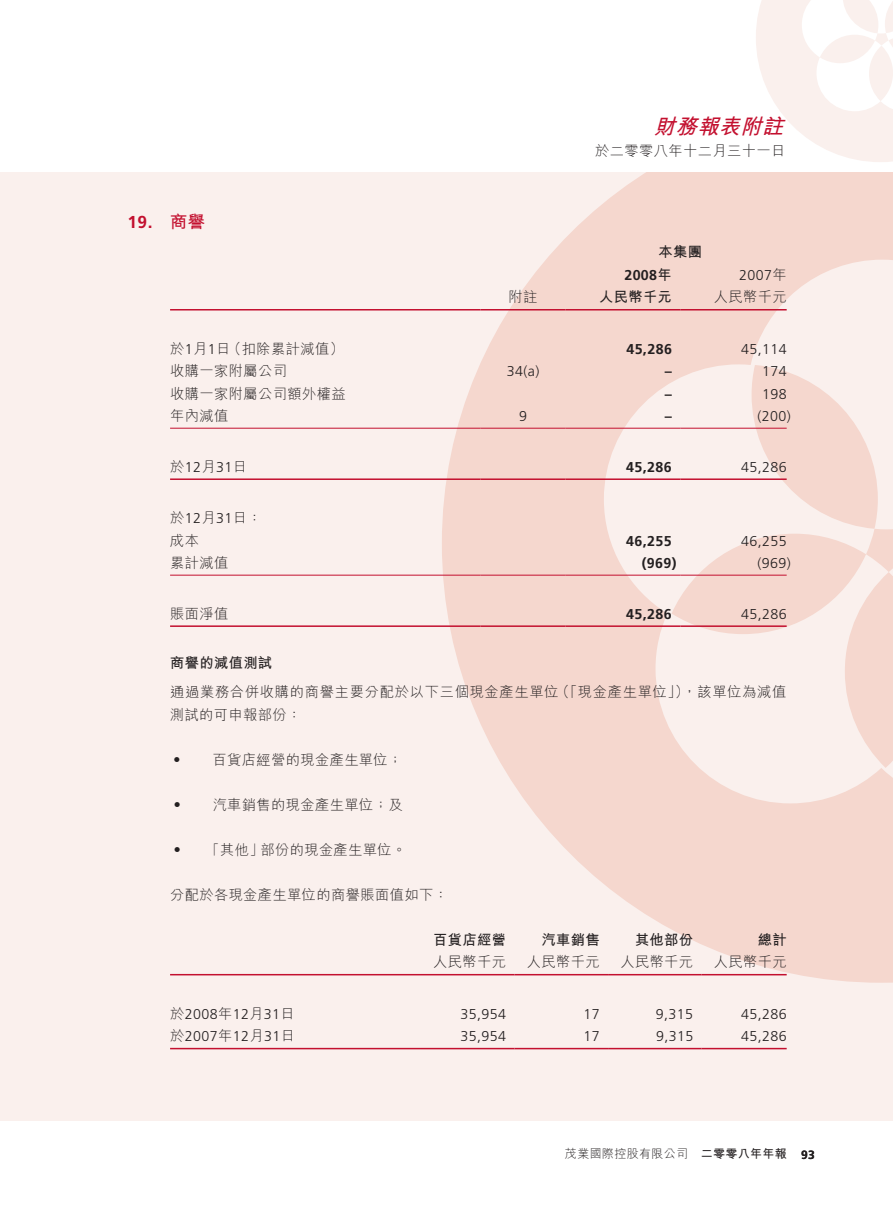
<style>
.page{position:relative;width:893px;height:1212px;background:#fff}
.page>*{position:absolute;margin:0;border:0;box-sizing:border-box;transform-origin:0 0}
.t1{font:italic 700 21px "M Hei HK";color:#c3102f}
.t2{font:700 17.25px "Frutiger LT Std";color:#c3102f}
.t3{font:300 14.25px/22.5px "M Hei HK";letter-spacing:.03em;color:#231f20}
.t4{font:300 14.25px "Frutiger LT Std";letter-spacing:.03em;color:#231f20}
.t5{font:300 14.25px/22.5px "M Hei HK";letter-spacing:.05em;color:#231f20}
.t6{font:700 14.25px "Frutiger LT Std";letter-spacing:.03em;color:#231f20}
.t7{font:700 14.25px "M Hei HK";letter-spacing:.03em;color:#231f20}
.t8{font:300 12px "M Hei HK";letter-spacing:.03em;color:#231f20}
.s1{font-family:"M Hei HK"}
.s2{font-family:"Frutiger LT Std"}
.s3{font-family:"M Sung HK"}
.s4{font-weight:700}
.s5{font-family:"Frutiger LT Std";font-weight:700}
</style>
<div class="page">
<svg style="left:756px;top:0;width:137px;height:162px"></svg>
<div style="left:869px;top:46px;width:24px;height:55px;background:#faf0ed;border-radius:50%"></div>
<div style="left:0;top:172px;width:893px;height:948px;background:#faf0ed"></div>
<svg style="left:442px;top:172px;width:451px;height:811px;fill:#f5d7ce"></svg>
<svg style="left:672px;top:365px;width:221px;height:403px"></svg>
<hr style="left:170px;top:309px;width:310px;height:1px;background:#c3102f">
<hr style="left:480px;top:309px;width:86px;height:1px;background:#c3102f">
<hr style="left:566px;top:309px;width:114px;height:1px;background:#c3102f">
<hr style="left:680px;top:309px;width:107px;height:1px;background:#c3102f">
<hr style="left:170px;top:428px;width:310px;height:1px;background:#c3102f">
<hr style="left:480px;top:428px;width:86px;height:1px;background:#c3102f">
<hr style="left:566px;top:428px;width:114px;height:1px;background:#c3102f">
<hr style="left:680px;top:428px;width:107px;height:1px;background:#c3102f">
<hr style="left:170px;top:478px;width:310px;height:2px;background:#c3102f">
<hr style="left:480px;top:478px;width:86px;height:2px;background:#c3102f">
<hr style="left:566px;top:478px;width:114px;height:2px;background:#c3102f">
<hr style="left:680px;top:478px;width:107px;height:2px;background:#c3102f">
<hr style="left:170px;top:575px;width:310px;height:1px;background:#c3102f">
<hr style="left:480px;top:575px;width:86px;height:1px;background:#c3102f">
<hr style="left:566px;top:575px;width:114px;height:1px;background:#c3102f">
<hr style="left:680px;top:575px;width:107px;height:1px;background:#c3102f">
<hr style="left:170px;top:625px;width:310px;height:2px;background:#c3102f">
<hr style="left:480px;top:625px;width:86px;height:2px;background:#c3102f">
<hr style="left:566px;top:625px;width:114px;height:2px;background:#c3102f">
<hr style="left:680px;top:625px;width:107px;height:2px;background:#c3102f">
<hr style="left:170px;top:974px;width:251px;height:1px;background:#c3102f">
<hr style="left:421px;top:974px;width:93px;height:1px;background:#c3102f">
<hr style="left:514px;top:974px;width:94px;height:1px;background:#c3102f">
<hr style="left:608px;top:974px;width:94px;height:1px;background:#c3102f">
<hr style="left:702px;top:974px;width:85px;height:1px;background:#c3102f">
<hr style="left:170px;top:1048px;width:251px;height:1px;background:#c3102f">
<hr style="left:421px;top:1048px;width:93px;height:1px;background:#c3102f">
<hr style="left:514px;top:1048px;width:94px;height:1px;background:#c3102f">
<hr style="left:608px;top:1048px;width:94px;height:1px;background:#c3102f">
<hr style="left:702px;top:1048px;width:85px;height:1px;background:#c3102f">
<p class="t2" style="left:128px;top:212px;width:79px">19. <span class="s1">商譽</span></p>
<h1 class="t1" style="left:654px;top:111px;width:138px">財務報表附註</h1>
<p class="t3" style="left:595px;top:139px;width:192px">於二零零八年十二月三十一日</p>
<p class="t7" style="left:659px;top:242px;width:45px">本集團</p>
<p class="t6" style="left:624px;top:266px;width:49px">2008<span class="s1">年</span></p>
<p class="t4" style="left:739px;top:267px;width:49px">2007<span class="s1">年</span></p>
<p class="t3" style="left:509px;top:285px;width:30px">附註</p>
<p class="t7" style="left:599px;top:287px;width:74px">人民幣千元</p>
<p class="t3" style="left:714px;top:285px;width:74px">人民幣千元</p>
<p class="t3" style="left:170px;top:337px;width:175px">於<span class="s2">1</span>月<span class="s2">1</span>日（扣除累計減值）</p>
<p class="t6" style="left:626px;top:340px;width:47px">45,286</p>
<p class="t4" style="left:741px;top:341px;width:47px">45,114</p>
<p class="t3" style="left:170px;top:359px;width:118px">收購一家附屬公司</p>
<p class="t4" style="left:507px;top:363px;width:34px">34(a)</p>
<p class="t6" style="left:665px;top:363px;width:9px">–</p>
<p class="t4" style="left:762px;top:363px;width:26px">174</p>
<p class="t3" style="left:170px;top:382px;width:177px">收購一家附屬公司額外權益</p>
<p class="t6" style="left:665px;top:385px;width:9px">–</p>
<p class="t4" style="left:762px;top:386px;width:26px">198</p>
<p class="t3" style="left:170px;top:404px;width:60px">年內減值</p>
<p class="t4" style="left:519px;top:408px;width:9px">9</p>
<p class="t6" style="left:665px;top:408px;width:9px">–</p>
<p class="t4" style="left:757px;top:408px;width:35px">(200)</p>
<p class="t4" style="left:170px;top:459px;width:78px"><span class="s1">於</span>12<span class="s1">月</span>31<span class="s1">日</span></p>
<p class="t6" style="left:626px;top:458px;width:47px">45,286</p>
<p class="t4" style="left:741px;top:459px;width:47px">45,286</p>
<p class="t3" style="left:170px;top:506px;width:93px">於<span class="s2">12</span>月<span class="s2">31</span>日：成本</p>
<p class="t6" style="left:626px;top:532px;width:47px">46,255</p>
<p class="t4" style="left:741px;top:533px;width:47px">46,255</p>
<p class="t3" style="left:170px;top:551px;width:60px">累計減值</p>
<p class="t6" style="left:642px;top:555px;width:36px">(969)</p>
<p class="t4" style="left:757px;top:555px;width:35px">(969)</p>
<p class="t3" style="left:170px;top:602px;width:60px">賬面淨值</p>
<p class="t6" style="left:626px;top:605px;width:47px">45,286</p>
<p class="t4" style="left:741px;top:606px;width:47px">45,286</p>
<p class="t7" style="left:170px;top:653px;width:104px">商譽的減值測試</p>
<p class="t5" style="left:170px;top:680px;width:618px">通過業務合併收購的商譽主要分配於以下三個現金產生單位（「現金產生單位」），該單位為減值測試的可申報部份：</p>
<p class="t3" style="left:170px;top:748px;width:16px">‧</p>
<p class="t3" style="left:212px;top:748px;width:192px">百貨店經營的現金產生單位；</p>
<p class="t3" style="left:170px;top:793px;width:16px">‧</p>
<p class="t3" style="left:213px;top:793px;width:192px">汽車銷售的現金產生單位；及</p>
<p class="t3" style="left:170px;top:838px;width:16px">‧</p>
<p class="t3" style="left:205px;top:838px;width:203px"><span class="s3">「</span>其他<span class="s3">」</span>部份的現金產生單位。</p>
<p class="t3" style="left:170px;top:883px;width:279px">分配於各現金產生單位的商譽賬面值如下：</p>
<p class="t7" style="left:433px;top:929px;width:74px">百貨店經營</p>
<p class="t7" style="left:541px;top:929px;width:60px">汽車銷售</p>
<p class="t7" style="left:635px;top:929px;width:60px">其他部份</p>
<p class="t7" style="left:758px;top:929px;width:30px">總計</p>
<p class="t3" style="left:433px;top:950px;width:74px">人民幣千元</p>
<p class="t3" style="left:527px;top:950px;width:74px">人民幣千元</p>
<p class="t3" style="left:620px;top:950px;width:74px">人民幣千元</p>
<p class="t3" style="left:714px;top:950px;width:74px">人民幣千元</p>
<p class="t4" style="left:170px;top:1006px;width:126px"><span class="s1">於</span>2008<span class="s1">年</span>12<span class="s1">月</span>31<span class="s1">日</span></p>
<p class="t4" style="left:460px;top:1006px;width:47px">35,954</p>
<p class="t4" style="left:583px;top:1006px;width:18px">17</p>
<p class="t4" style="left:656px;top:1006px;width:39px">9,315</p>
<p class="t4" style="left:741px;top:1006px;width:47px">45,286</p>
<p class="t4" style="left:170px;top:1028px;width:126px"><span class="s1">於</span>2007<span class="s1">年</span>12<span class="s1">月</span>31<span class="s1">日</span></p>
<p class="t4" style="left:461px;top:1028px;width:47px">35,954</p>
<p class="t4" style="left:583px;top:1028px;width:18px">17</p>
<p class="t4" style="left:656px;top:1028px;width:39px">9,315</p>
<p class="t4" style="left:741px;top:1028px;width:47px">45,286</p>
<p class="t8" style="left:565px;top:1145px;width:251px">茂業國際控股有限公司 <span class="s4">二零零八年年報</span> <span class="s5">93</span></p>
</div>
